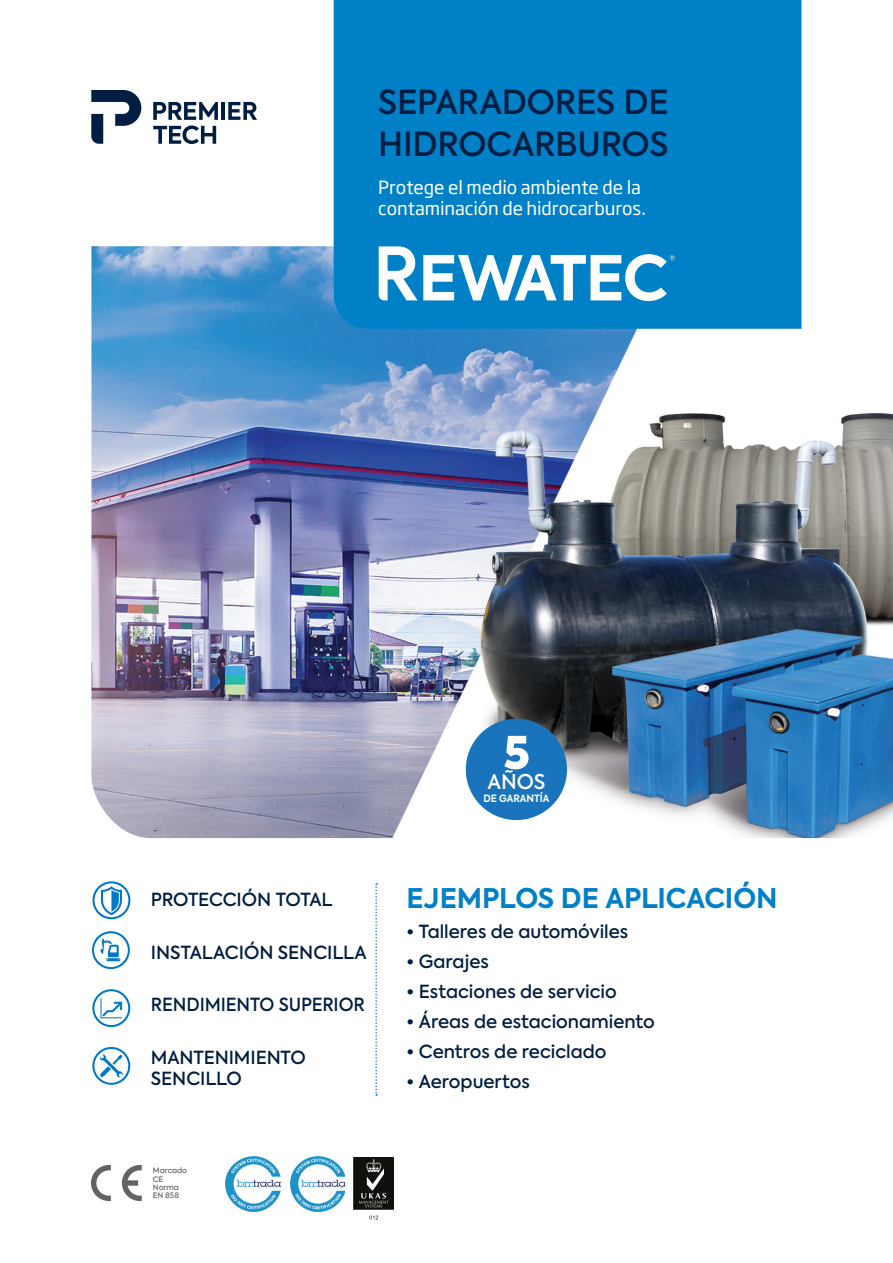
<style>
.page{position:relative;width:893px;height:1263px;background:#fff}
.page>*{position:absolute;margin:0;border:0;box-sizing:border-box;transform-origin:0 0}
.t1{font:500 33px/42px "Axiforma";letter-spacing:-.01em;color:#001e41}
.Sous-titre{font:700 27px "Axiforma";color:#0081c7}
.t2{font:500 20.25px "Axiforma";color:#fff}
.Sous-titre-2{font:500 18px "Axiforma";color:#001e41}
.Texte_10_14{font:500 18px/21px "Axiforma";letter-spacing:-.005em;color:#001e41}
.t3{font:18px/21px "Soho Gothic Pro";letter-spacing:-.005em;color:#fff}
.t4{font:700 10.05px "Axiforma";color:#fff;scale:.95 1}
.t5{font:7.65px "Axiforma";color:#646362}
.t6{font:500 7.5px/8.2px "Axiforma";color:#646362}
</style>
<div class="page">
<hr style="left:221px;top:102px;width:4px;height:18px;background:#001e41">
<svg style="left:228px;top:102px;width:29px;height:18px"></svg>
<svg style="left:153px;top:102px;width:65px;height:18px"></svg>
<svg style="left:91px;top:90px;width:50px;height:54px"></svg>
<svg style="left:153px;top:126px;width:63px;height:18px"></svg>
<img style="left:91px;top:246px;width:802px;height:592px">
<div style="left:334px;top:0;width:467px;height:329px;background:#0081c7"></div>
<div style="left:466px;top:719px;width:101px;height:101px;background:#1974bb;border-radius:50%"></div>
<svg style="left:504px;top:736px;width:24px;height:33px"></svg>
<svg style="left:375px;top:883px;width:2px;height:213px"></svg>
<svg style="left:93px;top:881px;width:37px;height:38px"></svg>
<svg style="left:92px;top:931px;width:38px;height:38px"></svg>
<svg style="left:92px;top:989px;width:38px;height:38px"></svg>
<svg style="left:92px;top:1047px;width:38px;height:38px"></svg>
<svg style="left:379px;top:246px;width:296px;height:55px"></svg>
<svg style="left:353px;top:1157px;width:41px;height:62px"></svg>
<img style="left:226px;top:1156px;width:54px;height:55px">
<img style="left:290px;top:1156px;width:55px;height:55px">
<svg style="left:91px;top:1165px;width:20px;height:36px"></svg>
<svg style="left:122px;top:1165px;width:20px;height:36px"></svg>
<p class="t1" style="left:378px;top:82px;width:292px">SEPARADORES DE<br>HIDROCARBUROS</p>
<p class="t3" style="left:378px;top:176px;width:269px">Protege el medio ambiente de la contaminación de hidrocarburos.</p>
<p class="Texte_10_14" style="left:151px;top:889px;width:183px">PROTECCIÓN TOTAL</p>
<p class="Texte_10_14" style="left:151px;top:942px;width:217px">INSTALACIÓN SENCILLA</p>
<p class="Texte_10_14" style="left:151px;top:994px;width:216px">RENDIMIENTO SUPERIOR</p>
<p class="Texte_10_14" style="left:151px;top:1047px;width:156px">MANTENIMIENTO<br>SENCILLO</p>
<p class="t6" style="left:153px;top:1166px;width:36px">Marcado<br>CE<br>Norma<br>EN 858</p>
<p class="t5" style="left:178px;top:1166px;width:16px">ção</p>
<p class="t5" style="left:171px;top:1191px;width:6px">5</p>
<p class="t2" style="left:487px;top:768px;width:60px">AÑOS</p>
<p class="t4" style="left:483px;top:791px;width:71px">DE GARANTÍA</p>
<p class="Sous-titre" style="left:407px;top:880px;width:373px">EJEMPLOS DE APLICACIÓN</p>
<p class="Sous-titre-2" style="left:407px;top:920px;width:223px">• Talleres de automóviles</p>
<p class="Sous-titre-2" style="left:407px;top:950px;width:84px">• Garajes</p>
<p class="Sous-titre-2" style="left:407px;top:980px;width:212px">• Estaciones de servicio</p>
<p class="Sous-titre-2" style="left:407px;top:1010px;width:250px">• Áreas de estacionamiento</p>
<p class="Sous-titre-2" style="left:407px;top:1040px;width:201px">• Centros de reciclado</p>
<p class="Sous-titre-2" style="left:407px;top:1070px;width:125px">• Aeropuertos</p>
</div>
